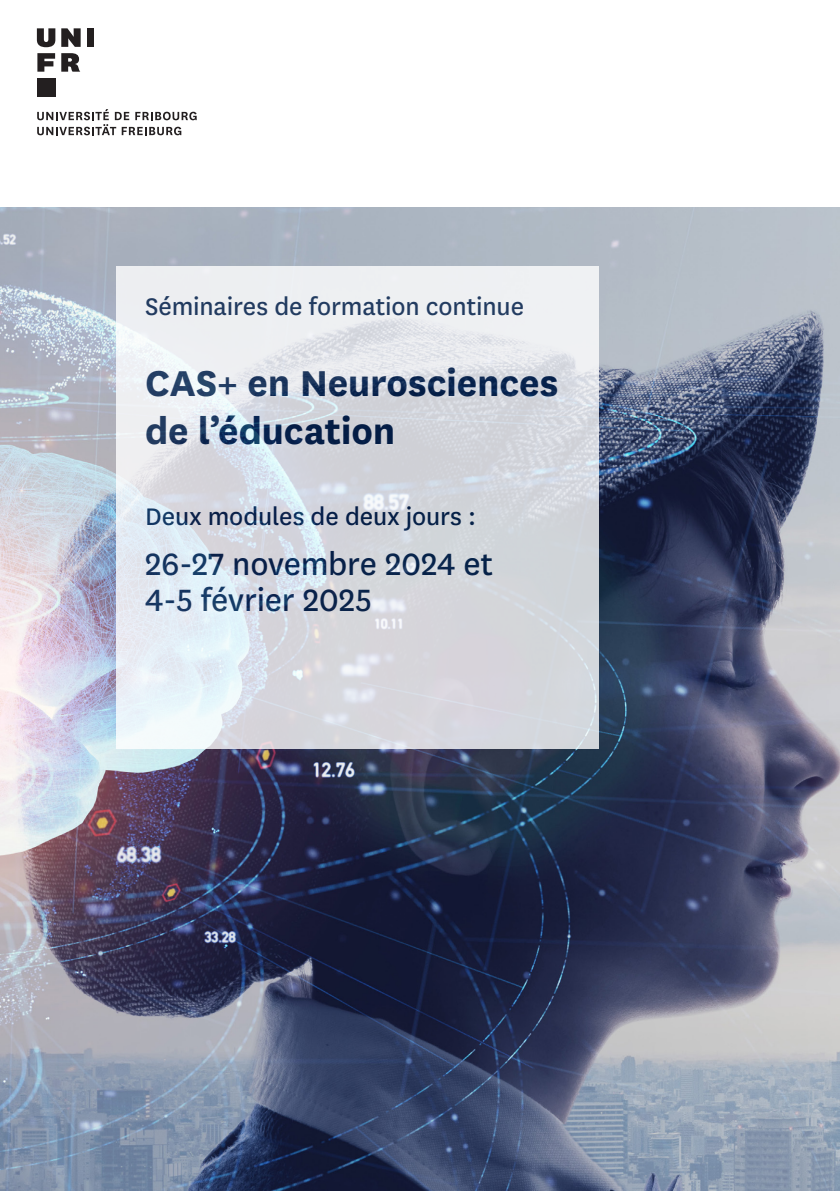
<style>
.page{position:relative;width:840px;height:1191px;background:#fff}
.page>*{position:absolute;margin:0;border:0;box-sizing:border-box;transform-origin:0 0}
.t1{font:700 42px/48px "National Uni Fr";letter-spacing:-.005em;color:#001e49}
.t2{font:36px/36px "National Uni Fr";letter-spacing:-.005em;color:#001e49}
.t3{font:28px "National Uni Fr";letter-spacing:-.005em;color:#001e49}
</style>
<div class="page">
<svg style="left:37px;top:109px;width:159px;height:26px"></svg>
<svg style="left:37px;top:28px;width:18px;height:19px"></svg>
<svg style="left:61px;top:28px;width:20px;height:19px"></svg>
<div style="left:87px;top:28px;width:7px;height:19px;background:#231f20"></div>
<svg style="left:37px;top:53px;width:18px;height:19px"></svg>
<div style="left:37px;top:78px;width:18px;height:18px;background:#231f20"></div>
<svg style="left:61px;top:53px;width:19px;height:19px"></svg>
<img style="left:0;top:207px;width:839px;height:984px">
<svg style="left:117px;top:266px;width:482px;height:482px;background:#dde0e6"></svg>
<p class="t3" style="left:145px;top:288px;width:380px">Séminaires de formation continue</p>
<h1 class="t1" style="left:145px;top:355px;width:415px">CAS+ en Neurosciences de l’éducation</h1>
<p class="t3" style="left:145px;top:497px;width:332px">Deux modules de deux jours :</p>
<p class="t2" style="left:145px;top:544px;width:349px">26-27 novembre 2024 et<br>4-5 février 2025</p>
</div>
